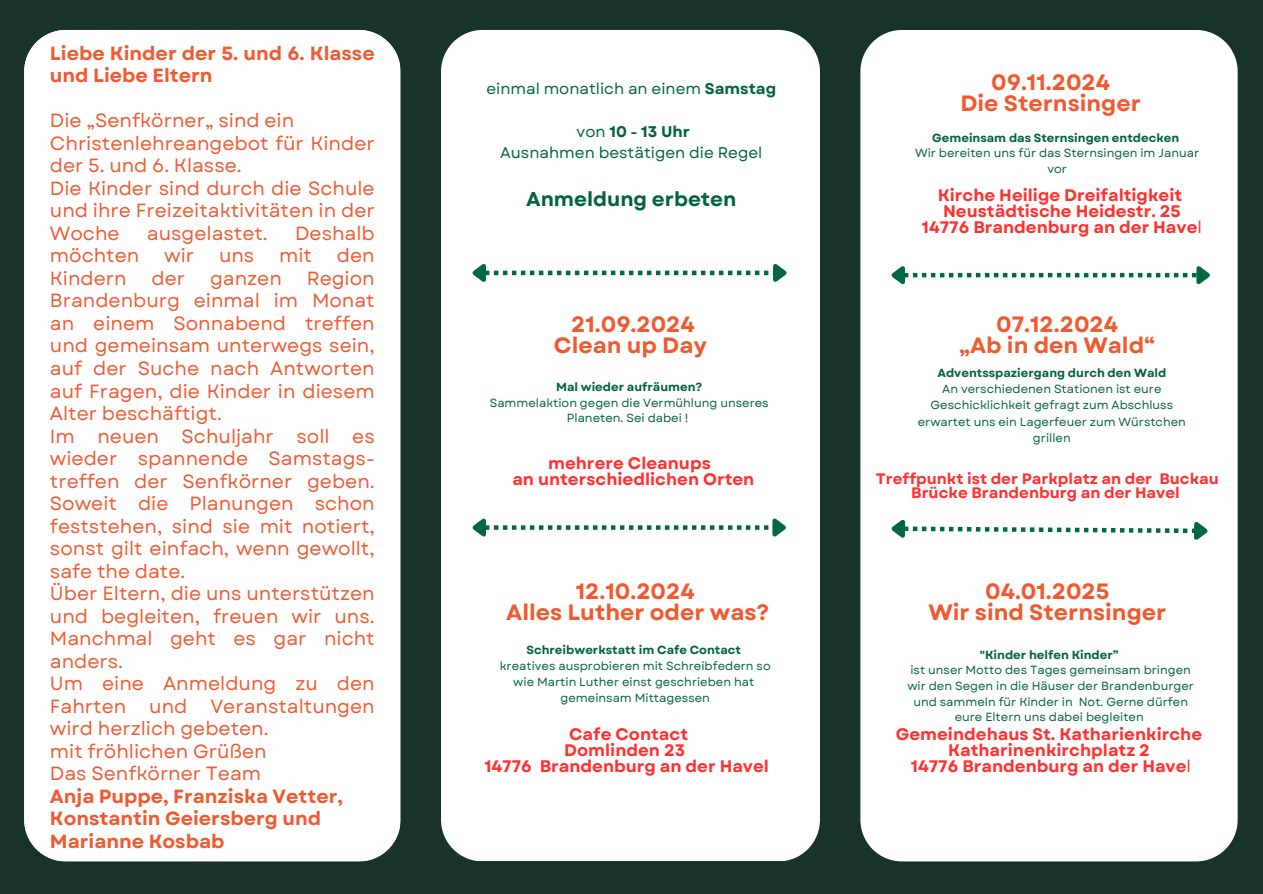
<style>
.page{position:relative;width:1263px;height:894px;background:#fff}
.page>*{position:absolute;margin:0;border:0;box-sizing:border-box;transform-origin:0 0}
.t1{font:700 22.2px/21.3px "Garet";color:#f15a31;text-align:center}
.t2{font:700 19.95px "Garet";color:#03633d}
.t3{font:19.05px/22.5px "Garet";color:#f15a31}
.t4{font:700 19.05px/22.5px "Garet";color:#f15a31}
.t5{font:700 16.65px/15.8px "Garet";color:#ff3131;text-align:center}
.t6{font:15.45px/21.3px "Garet";color:#03633d;text-align:center}
.t7{font:700 15.15px/14.2px "Garet";color:#ff3131;text-align:center}
.t8{font:11.7px/15.8px "Garet";color:#03633d;text-align:center}
.t9{font:700 11.7px "Garet";color:#03633d}
.s1{font-weight:700}
.s2{font-weight:400}
</style>
<div class="page">
<div style="left:0;top:0;width:1263px;height:893px;background:#183428"></div>
<div style="left:24px;top:30px;width:376px;height:830px;background:#fff"></div>
<div style="left:441px;top:30px;width:379px;height:830px;background:#fff"></div>
<div style="left:860px;top:30px;width:378px;height:831px;background:#fff"></div>
<svg style="left:467px;top:514px;width:324px;height:29px;background:#e5efeb"></svg>
<svg style="left:886px;top:262px;width:329px;height:29px;background:#e5efeb"></svg>
<svg style="left:886px;top:515px;width:327px;height:31px;background:#e6f0ec"></svg>
<svg style="left:467px;top:260px;width:325px;height:28px;background:#e4efea"></svg>
<h2 class="t4" style="left:50px;top:42px;width:326px">Liebe Kinder der 5. und 6. Klasse und Liebe Eltern</h2>
<h3 class="t3" style="left:50px;top:109px;width:326px">Die „Senfkörner„ sind ein<br>Christenlehreangebot für Kinder der 5. und 6. Klasse.<br>Die Kinder sind durch die Schule und ihre Freizeitaktivitäten in der<br>Woche</h3>
<h3 class="t3" style="left:147px;top:222px;width:122px">ausgelastet.</h3>
<h3 class="t3" style="left:295px;top:222px;width:81px">Deshalb</h3>
<h3 class="t3" style="left:50px;top:244px;width:91px">möchten</h3>
<h3 class="t3" style="left:164px;top:244px;width:31px">wir</h3>
<h3 class="t3" style="left:219px;top:244px;width:37px">uns</h3>
<h3 class="t3" style="left:279px;top:244px;width:34px">mit</h3>
<h3 class="t3" style="left:337px;top:244px;width:39px">den</h3>
<h3 class="t3" style="left:50px;top:267px;width:78px">Kindern</h3>
<h3 class="t3" style="left:152px;top:267px;width:35px">der</h3>
<h3 class="t3" style="left:210px;top:267px;width:73px">ganzen</h3>
<h3 class="t3" style="left:50px;top:267px;width:326px;text-indent:257px">Region<br>Brandenburg einmal im Monat an einem Sonnabend treffen und gemeinsam unterwegs sein, auf der Suche nach Antworten auf Fragen, die Kinder in diesem<br>Alter beschäftigt.<br>Im neuen Schuljahr soll es wieder spannende Samstags&shy;treffen der Senfkörner geben.<br>Soweit die Planungen schon feststehen, sind sie mit notiert, sonst gilt einfach, wenn gewollt, safe the date.<br>Über Eltern, die uns unterstützen und begleiten, freuen wir uns.<br>Manchmal geht es gar nicht anders.<br>Um eine Anmeldung zu den<br>Fahrten und Veranstaltungen wird herzlich gebeten.<br>mit fröhlichen Grüßen<br>Das Senfkörner Team</h3>
<p class="t4" style="left:50px;top:784px;width:295px">Anja Puppe, Franziska Vetter,<br>Konstantin Geiersberg und<br>Marianne Kosbab</p>
<h1 class="t6" style="left:486px;top:78px;width:291px">einmal monatlich an einem <span class="s1">Samstag</span></h1>
<p class="t6" style="left:500px;top:121px;width:264px">von <span class="s1">10 - 13 Uhr<br></span>Ausnahmen bestätigen die Regel</p>
<p class="t2" style="left:526px;top:185px;width:212px">Anmeldung erbeten</p>
<h1 class="t1" style="left:554px;top:313px;width:154px">21.09.2024<br>Clean up Day</h1>
<p class="t9" style="left:556px;top:378px;width:148px">Mal wieder aufräumen?</p>
<p class="t8" style="left:490px;top:394px;width:280px">Sammelaktion gegen die Vermühlung unseres<br>Planeten. Sei dabei !</p>
<h4 class="t5" style="left:512px;top:455px;width:243px">mehrere Cleanups<br>an unterschiedlichen Orten</h4>
<p class="t1" style="left:506px;top:580px;width:265px">12.10.2024<br>Alles Luther oder was?</p>
<h4 class="t9" style="left:527px;top:641px;width:216px">Schreibwerkstatt im Cafe Contact</h4>
<h5 class="t8" style="left:500px;top:658px;width:272px">kreatives ausprobieren mit Schreibfedern so wie Martin Luther einst geschrieben hat</h5>
<h5 class="t8" style="left:561px;top:689px;width:151px">gemeinsam Mittagessen</h5>
<h5 class="t5" style="left:484px;top:726px;width:286px">Cafe Contact<br>Domlinden 23<br>14776 Brandenburg an der Havel</h5>
<p class="t1" style="left:960px;top:71px;width:182px">09.11.2024<br>Die Sternsinger</p>
<h1 class="t9" style="left:932px;top:129px;width:249px">Gemeinsam das Sternsingen entdecken</h1>
<p class="t8" style="left:915px;top:145px;width:286px">Wir bereiten uns für das Sternsingen im Januar vor</p>
<h4 class="t5" style="left:922px;top:187px;width:282px">Kirche Heilige Dreifaltigkeit<br>Neustädtische Heidestr. 25<br>14776 Brandenburg an der Have<span class="s2">l</span></h4>
<p class="t1" style="left:959px;top:313px;width:198px">07.12.2024<br>„Ab in den Wald“</p>
<h1 class="t9" style="left:937px;top:364px;width:230px">Adventsspaziergang durch den Wald</h1>
<p class="t8" style="left:918px;top:380px;width:270px;line-height:16.5px">An verschiedenen Stationen ist eure<br>Geschicklichkeit gefragt zum Abschluss erwartet uns ein Lagerfeuer zum Würstchen grillen</p>
<p class="t7" style="left:876px;top:471px;width:345px">Treffpunkt ist der Parkplatz an der Buckau<br>Brücke Brandenburg an der Havel</p>
<p class="t1" style="left:928px;top:580px;width:240px">04.01.2025<br>Wir sind Sternsinger</p>
<h5 class="t9" style="left:980px;top:646px;width:140px">"Kinder helfen Kinder”</h5>
<h1 class="t8" style="left:907px;top:662px;width:288px">ist unser Motto des Tages gemeinsam bringen wir den Segen in die Häuser der Brandenburger und sammeln für Kinder in Not. Gerne dürfen eure Eltern uns dabei begleiten</h1>
<p class="t5" style="left:896px;top:726px;width:308px">Gemeindehaus St. Katharienkirche<br>Katharinenkirchplatz 2<br>14776 Brandenburg an der Have<span class="s2">l</span></p>
</div>
